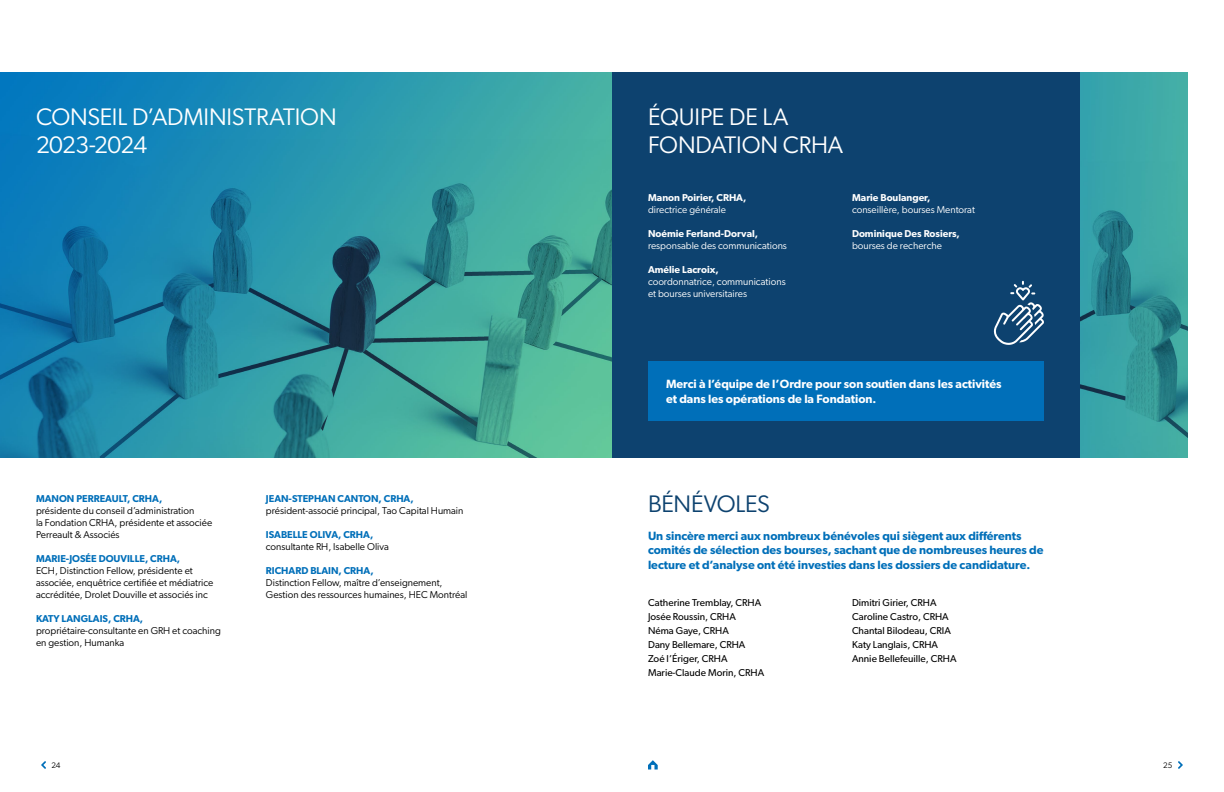
<style>
.page{position:relative;width:1224px;height:792px;background:#fff}
.page>*{position:absolute;margin:0;border:0;box-sizing:border-box;transform-origin:0 0}
.t1{font:24px/28.8px "Gibson";letter-spacing:-.01em;color:#fff}
.t2{font:24px "Gibson";letter-spacing:-.01em;color:#0d426f}
.t3{font:600 12px/14.4px "Gibson";color:#006fb9}
.t4{font:600 12px/14.4px "Gibson";color:#fff}
.t5{font:10px/12px "Gibson";color:#000}
.t6{font:10px/14px "Gibson";color:#000}
.t7{font:10px/12px "Gibson";color:#fff}
.t8{font:600 10px "Gibson";color:#006fb9}
.t9{font:600 10px "Gibson";color:#fff}
.t10{font:8px "Gibson";color:#000}
</style>
<div class="page">
<img style="left:0;top:72px;width:612px;height:385px">
<img style="left:1080px;top:72px;width:108px;height:385px">
<div style="left:612px;top:72px;width:468px;height:385px;background:#0d426f"></div>
<div style="left:648px;top:361px;width:396px;height:60px;background:#006fb9"></div>
<svg style="left:994px;top:281px;width:50px;height:64px"></svg>
<svg style="left:1178px;top:761px;width:5px;height:8px"></svg>
<svg style="left:41px;top:761px;width:5px;height:8px"></svg>
<svg style="left:648px;top:760px;width:10px;height:10px"></svg>
<h1 class="t1" style="left:36px;top:102px;width:302px">CONSEIL D’ADMINISTRATION<br>2023-2024</h1>
<h1 class="t1" style="left:648px;top:102px;width:197px">ÉQUIPE DE LA<br>FONDATION CRHA</h1>
<p class="t9" style="left:648px;top:192px;width:100px">Manon Poirier, CRHA,</p>
<p class="t7" style="left:648px;top:204px;width:80px">directrice générale</p>
<p class="t9" style="left:648px;top:228px;width:112px">Noémie Ferland-Dorval,</p>
<p class="t7" style="left:648px;top:240px;width:140px">responsable des communications</p>
<p class="t9" style="left:648px;top:264px;width:72px">Amélie Lacroix,</p>
<p class="t7" style="left:648px;top:276px;width:139px">coordonnatrice, communications et bourses universitaires</p>
<p class="t9" style="left:852px;top:192px;width:80px">Marie Boulanger,</p>
<p class="t7" style="left:852px;top:204px;width:124px">conseillère, bourses Mentorat</p>
<p class="t9" style="left:852px;top:228px;width:109px">Dominique Des Rosiers,</p>
<p class="t7" style="left:852px;top:240px;width:91px">bourses de recherche</p>
<p class="t8" style="left:36px;top:493px;width:128px">MANON PERREAULT, CRHA,</p>
<p class="t5" style="left:36px;top:505px;width:178px">présidente du conseil d’administration<br>la Fondation CRHA, présidente et associée<br>Perreault &amp; Associés</p>
<p class="t8" style="left:36px;top:553px;width:146px">MARIE-JOSÉE DOUVILLE, CRHA,</p>
<p class="t5" style="left:36px;top:565px;width:179px">ECH, Distinction Fellow, présidente et associée, enquêtrice certifiée et médiatrice accréditée, Drolet Douville et associés inc</p>
<p class="t8" style="left:36px;top:613px;width:109px">KATY LANGLAIS, CRHA,</p>
<p class="t5" style="left:36px;top:625px;width:186px">propriétaire-consultante en GRH et coaching en gestion, Humanka</p>
<p class="t8" style="left:266px;top:493px;width:149px">JEAN-STEPHAN CANTON, CRHA,</p>
<p class="t5" style="left:266px;top:505px;width:199px">président-associé principal, Tao Capital Humain</p>
<p class="t8" style="left:266px;top:529px;width:109px">ISABELLE OLIVA, CRHA,</p>
<p class="t5" style="left:266px;top:541px;width:125px">consultante RH, Isabelle Oliva</p>
<p class="t8" style="left:266px;top:565px;width:109px">RICHARD BLAIN, CRHA,</p>
<p class="t5" style="left:266px;top:577px;width:203px">Distinction Fellow, maître d’enseignement,<br>Gestion des ressources humaines, HEC Montréal</p>
<p class="t4" style="left:666px;top:377px;width:337px">Merci à l’équipe de l’Ordre pour son soutien dans les activités et dans les opérations de la Fondation.</p>
<h1 class="t2" style="left:648px;top:489px;width:123px">BÉNÉVOLES</h1>
<p class="t3" style="left:648px;top:528px;width:397px">Un sincère merci aux nombreux bénévoles qui siègent aux différents comités de sélection des bourses, sachant que de nombreuses heures de lecture et d’analyse ont été investies dans les dossiers de candidature.</p>
<p class="t6" style="left:648px;top:596px;width:118px">Catherine Tremblay, CRHA<br>Josée Roussin, CRHA<br>Néma Gaye, CRHA<br>Dany Bellemare, CRHA<br>Zoé l’Ériger, CRHA<br>Marie-Claude Morin, CRHA</p>
<p class="t6" style="left:852px;top:596px;width:106px">Dimitri Girier, CRHA<br>Caroline Castro, CRHA<br>Chantal Bilodeau, CRIA<br>Katy Langlais, CRHA<br>Annie Bellefeuille, CRHA</p>
<p class="t10" style="left:52px;top:760px;width:11px">24</p>
<p class="t10" style="left:1163px;top:760px;width:11px">25</p>
</div>
